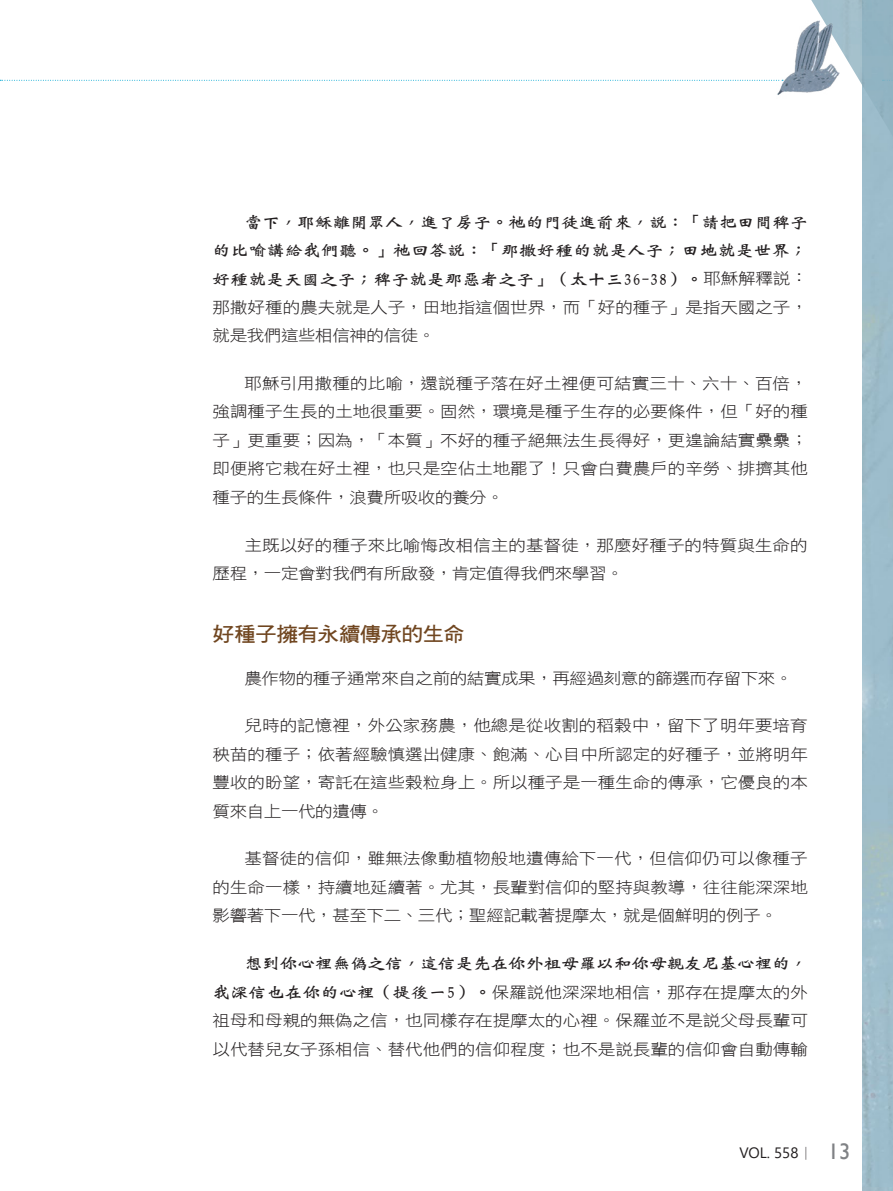
<style>
.page{position:relative;width:893px;height:1191px;background:#fff}
.page>*{position:absolute;margin:0;border:0;box-sizing:border-box;transform-origin:0 0}
.大標{font:20.25px "DF Hei W7 WIN BF";letter-spacing:-.035em;color:#704620;scale:1.08 1}
.t1{font:16.2px/28.5px "DF Wei Bei W7 WIN BF";letter-spacing:-.01em;color:#231f20;text-align:justify;scale:1.11 1}
.t2{font:15.75px/28.5px "DF Hei W3 WIN BF";letter-spacing:-.005em;color:#231f20;text-align:justify;scale:1.11 1}
.t3{font:15.75px "DF Hei W3 WIN BF";letter-spacing:-.025em;color:#231f20;scale:1.11 1}
.t4{font:15px "Segoe UI";color:#231f20}
.s1{font-family:"DF Hei W3 WIN BF";font-size:15.75px}
.s2{font-family:"DF Wei Bei W7 WIN BF";font-size:16.2px}
.s3{font-family:"Adobe Ming Std";font-weight:300}
.s4{font-family:"Gill Sans";font-size:22.5px;color:#808285}
</style>
<div class="page">
<svg style="left:0;top:80px;width:777px;height:1px"></svg>
<img style="left:811px;top:0;width:82px;height:137px">
<img style="left:777px;top:20px;width:62px;height:79px">
<p class="t1" style="left:213px;top:207px;width:538px;text-indent:32px">當下，耶穌離開眾人，進了房子。祂的門徒進前來，說：「請把田間稗子的比喻講給我們聽。」祂回答說：「那撒好種的就是人子；田地就是世界；好種就是天國之子；稗子就是那惡者之子」（太十三36-38）。<span class="s1">耶穌解釋說：</span></p>
<p class="t2" style="left:213px;top:293px;width:538px">那撒好種的農夫就是人子，田地指這個世界，而「好的種子」是指天國之子，就是我們這些相信神的信徒。</p>
<p class="t2" style="left:213px;top:369px;width:538px;text-indent:32px">耶穌引用撒種的比喻，還說種子落在好土裡便可結實三十、六十、百倍，強調種子生長的土地很重要。固然，環境是種子生存的必要條件，但「好的種子」更重要；因為，「本質」不好的種子絕無法生長得好，更遑論結實纍纍；即便將它栽在好土裡，也只是空佔土地罷了！只會白費農戶的辛勞、排擠其他種子的生長條件，浪費所吸收的養分。</p>
<p class="t2" style="left:213px;top:530px;width:538px;text-indent:32px">主既以好的種子來比喻悔改相信主的基督徒，那麼好種子的特質與生命的歷程，一定會對我們有所啟發，肯定值得我們來學習。</p>
<p class="大標" style="left:213px;top:624px;width:235px">好種子擁有永續傳承的生命</p>
<p class="t3" style="left:244px;top:670px;width:495px">農作物的種子通常來自之前的結實成果，再經過刻意的篩選而存留下來。</p>
<p class="t2" style="left:213px;top:711px;width:538px;text-indent:32px">兒時的記憶裡，外公家務農，他總是從收割的稻榖中，留下了明年要培育秧苗的種子；依著經驗慎選出健康、飽滿、心目中所認定的好種子，並將明年豐收的盼望，寄託在這些榖粒身上。所以種子是一種生命的傳承，它優良的本質來自上一代的遺傳。</p>
<p class="t2" style="left:213px;top:844px;width:538px;text-indent:32px">基督徒的信仰，雖無法像動植物般地遺傳給下一代，但信仰仍可以像種子的生命一樣，持續地延續著。尤其，長輩對信仰的堅持與教導，往往能深深地影響著下一代，甚至下二、三代；聖經記載著提摩太，就是個鮮明的例子。</p>
<p class="t1" style="left:244px;top:949px;width:509px">想到你心裡無偽之信，這信是先在你外祖母羅以和你母親友尼基心裡的，</p>
<p class="t2" style="left:213px;top:978px;width:538px"><span class="s2">我深信也在你的心裡（提後一5）。</span>保羅說他深深地相信，那存在提摩太的外祖母和母親的無偽之信，也同樣存在提摩太的心裡。保羅並不是說父母長輩可以代替兒女子孫相信、替代他們的信仰程度；也不是說長輩的信仰會自動傳輸</p>
<p class="t4" style="left:739px;top:1138px;width:112px">VOL. 558<span class="s3">｜</span> <span class="s4">13</span></p>
</div>
